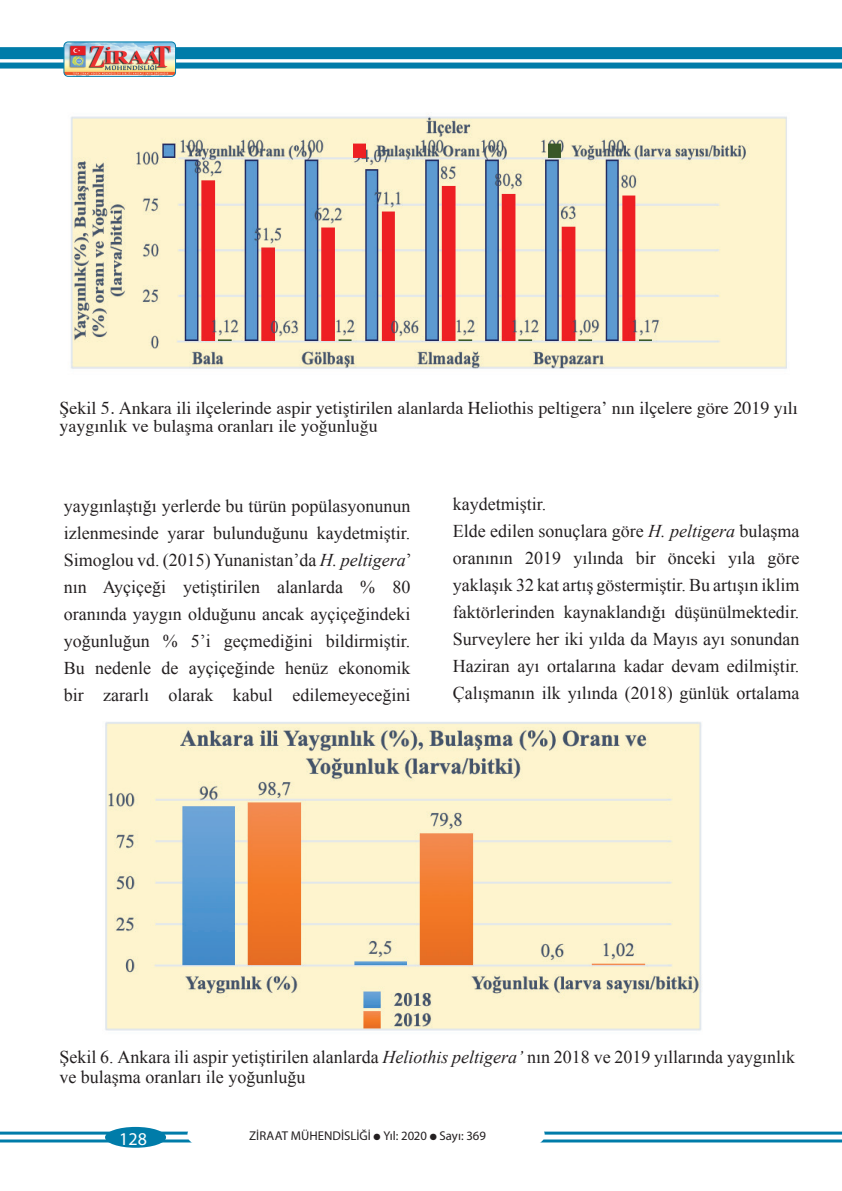
<style>
.page{position:relative;width:842px;height:1191px;background:#fff}
.page>*{position:absolute;margin:0;border:0;box-sizing:border-box;transform-origin:0 0}
.t1{font:18px/27px "Times New Roman";color:#231f20}
.t2{font:18px/18px "Times";color:#231f20}
.t3{font:18px "Myriad Pro";color:#fff}
.t4{font:12.75px "Myriad Pro";color:#231f20}
.s1{font-style:italic}
</style>
<div class="page">
<hr style="left:0;top:1139px;width:842px;height:3px;background:#007ca9">
<hr style="left:0;top:1131px;width:842px;height:3px;background:#007ca9">
<div style="left:105px;top:1126px;width:61px;height:21px;background:#007ca9;border-radius:50%"></div>
<div style="left:187px;top:1125px;width:358px;height:19px;background:#fff;border-radius:10px"></div>
<div style="left:0;top:47px;width:842px;height:12px;background:#007ca9"></div>
<div style="left:0;top:63px;width:842px;height:6px;background:#007ca9"></div>
<img style="left:64px;top:42px;width:112px;height:34px">
<div style="left:64px;top:42px;width:112px;height:34px;border:1px solid #007ca9;border-radius:4px"></div>
<img style="left:105px;top:722px;width:597px;height:309px">
<img style="left:70px;top:116px;width:717px;height:253px">
<p class="t2" style="left:59px;top:397px;width:740px">Şekil 5. Ankara ili ilçelerinde aspir yetiştirilen alanlarda Heliothis peltigera’ nın ilçelere göre 2019 yılı yaygınlık ve bulaşma oranları ile yoğunluğu</p>
<p class="t1" style="left:64px;top:492px;width:349px;text-align:justify">yaygınlaştığı yerlerde bu türün popülasyonunun izlenmesinde yarar bulunduğunu kaydetmiştir.<br>Simoglou vd. (2015) Yunanistan’da <span class="s1">H. peltigera</span>’ nın Ayçiçeği yetiştirilen alanlarda % 80 oranında yaygın olduğunu ancak ayçiçeğindeki yoğunluğun % 5’i geçmediğini bildirmiştir.<br>Bu nedenle de ayçiçeğinde henüz ekonomik bir zararlı olarak kabul edilemeyeceğini</p>
<p class="t1" style="left:453px;top:490px;width:348px">kaydetmiştir.<br>Elde edilen sonuçlara göre <span class="s1">H. peltigera</span> bulaşma oranının 2019 yılında bir önceki yıla göre yaklaşık 32 kat artış göstermiştir. Bu artışın iklim faktörlerinden kaynaklandığı düşünülmektedir.<br>Surveylere her iki yılda da Mayıs ayı sonundan Haziran ayı ortalarına kadar devam edilmiştir.<br>Çalışmanın ilk yılında (2018) günlük ortalama</p>
<p class="t1" style="left:59px;top:1047px;width:737px;line-height:19.5px">Şekil 6. Ankara ili aspir yetiştirilen alanlarda <span class="s1">Heliothis peltigera’</span> nın 2018 ve 2019 yıllarında yaygınlık ve bulaşma oranları ile yoğunluğu</p>
<p class="t3" style="left:119px;top:1127px;width:29px">128</p>
<p class="t4" style="left:249px;top:1127px;width:238px">ZİRAAT MÜHENDİSLİĞİ ● Yıl: 2020 ● Sayı: 369</p>
</div>
